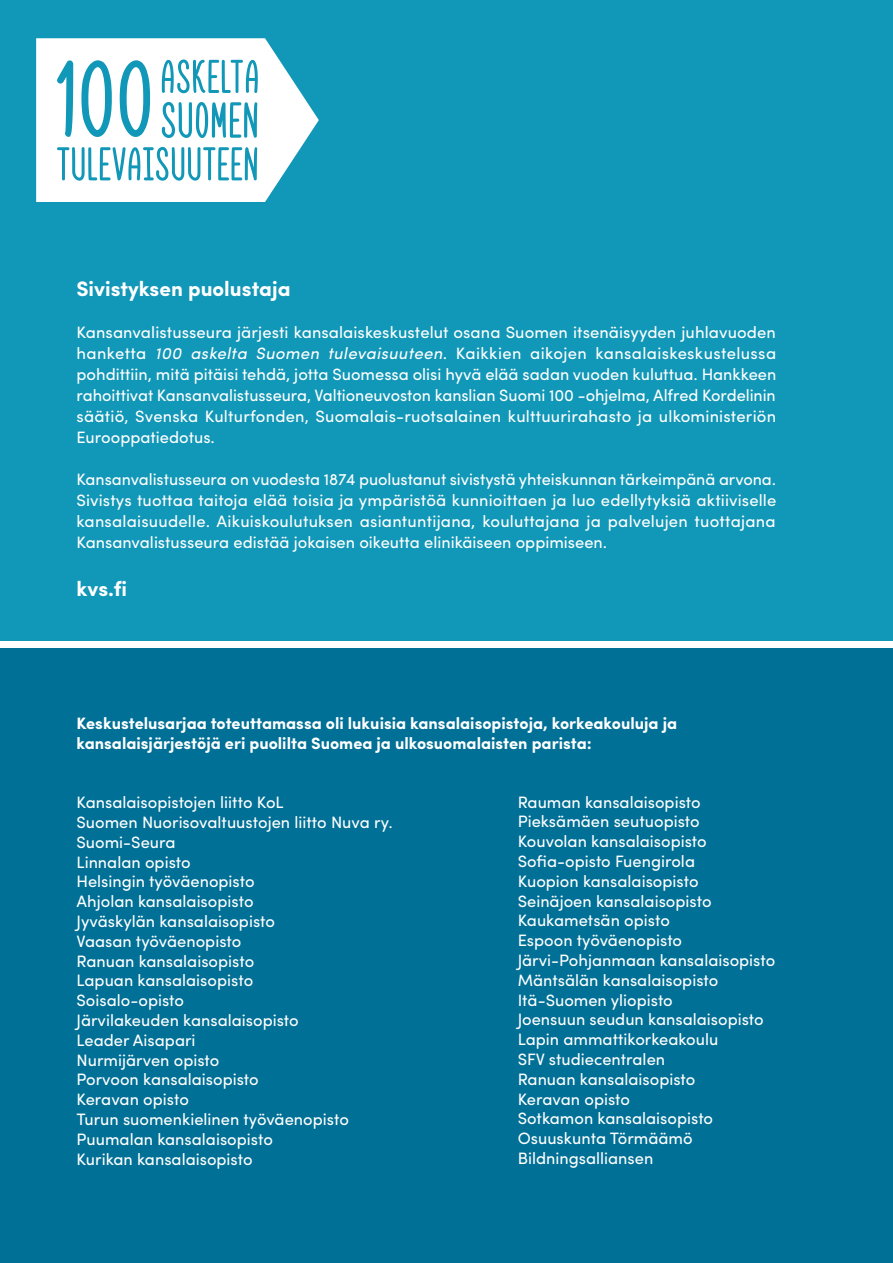
<style>
.page{position:relative;width:893px;height:1263px;background:#fff}
.page>*{position:absolute;margin:0;border:0;box-sizing:border-box;transform-origin:0 0}
.t1{font:700 21px "Sofia Pro";color:#fff}
.t2{font:16.5px/19.8px "Sofia Pro";color:#fff}
.t3{font:700 16.5px/19.8px "Sofia Pro";color:#fff}
.t4{font:italic 16.5px "Sofia Pro";letter-spacing:.02em;color:#fff}
.t5{font:16.5px "Sofia Pro";letter-spacing:.02em;color:#fff}
.s1{font-style:normal}
</style>
<div class="page">
<div style="left:0;top:648px;width:893px;height:615px;background:#007096"></div>
<div style="left:0;top:0;width:893px;height:640px;background:#1197b7"></div>
<svg style="left:36px;top:38px;width:283px;height:164px;fill:#fff"></svg>
<p class="t1" style="left:77px;top:273px;width:215px">Sivistyksen puolustaja</p>
<p class="t2" style="left:77px;top:321px;width:701px;line-height:21px;text-align:right">Kansanvalistusseura järjesti kansalaiskeskustelut osana Suomen itsenäisyyden juhlavuoden kansalaiskeskustelussa</p>
<p class="t2" style="left:77px;top:342px;width:701px;line-height:21px">hanketta<br>pohdittiin, mitä pitäisi tehdä, jotta Suomessa olisi hyvä elää sadan vuoden kuluttua. Hankkeen rahoittivat Kansanvalistusseura, Valtioneuvoston kanslian Suomi 100 -ohjelma, Alfred Kordelinin säätiö, Svenska Kulturfonden, Suomalais-ruotsalainen kulttuurirahasto ja ulkoministeriön Eurooppatiedotus.</p>
<p class="t2" style="left:77px;top:468px;width:701px;line-height:21px;text-align:justify">Kansanvalistusseura on vuodesta 1874 puolustanut sivistystä yhteiskunnan tärkeimpänä arvona.<br>Sivistys tuottaa taitoja elää toisia ja ympäristöä kunnioittaen ja luo edellytyksiä aktiiviselle kansalaisuudelle. Aikuiskoulutuksen asiantuntijana, kouluttajana ja palvelujen tuottajana Kansanvalistusseura edistää jokaisen oikeutta elinikäiseen oppimiseen.</p>
<p class="t1" style="left:77px;top:573px;width:52px">kvs.fi</p>
<p class="t4" style="left:190px;top:341px;width:58px">askelta</p>
<p class="t4" style="left:328px;top:341px;width:121px">tulevaisuuteen<span class="s1">.</span></p>
<p class="t5" style="left:456px;top:341px;width:67px">Kaikkien</p>
<p class="t5" style="left:530px;top:341px;width:58px">aikojen</p>
<p class="t4" style="left:256px;top:341px;width:65px">Suomen</p>
<p class="t4" style="left:155px;top:341px;width:28px">100</p>
<p class="t3" style="left:77px;top:712px;width:602px">Keskustelusarjaa toteuttamassa oli lukuisia kansalaisopistoja, korkeakouluja ja kansalaisjärjestöjä eri puolilta Suomea ja ulkosuomalaisten parista:</p>
<p class="t2" style="left:77px;top:791px;width:318px">Kansalaisopistojen liitto KoL<br>Suomen Nuorisovaltuustojen liitto Nuva ry.<br>Suomi-Seura<br>Linnalan opisto<br>Helsingin työväenopisto<br>Ahjolan kansalaisopisto<br>Jyväskylän kansalaisopisto<br>Vaasan työväenopisto<br>Ranuan kansalaisopisto<br>Lapuan kansalaisopisto<br>Soisalo-opisto<br>Järvilakeuden kansalaisopisto<br>Leader Aisapari<br>Nurmijärven opisto<br>Porvoon kansalaisopisto<br>Keravan opisto<br>Turun suomenkielinen työväenopisto<br>Puumalan kansalaisopisto<br>Kurikan kansalaisopisto</p>
<p class="t2" style="left:518px;top:791px;width:259px">Rauman kansalaisopisto<br>Pieksämäen seutuopisto<br>Kouvolan kansalaisopisto<br>Sofia-opisto Fuengirola<br>Kuopion kansalaisopisto<br>Seinäjoen kansalaisopisto<br>Kaukametsän opisto<br>Espoon työväenopisto<br>Järvi-Pohjanmaan kansalaisopisto<br>Mäntsälän kansalaisopisto<br>Itä-Suomen yliopisto<br>Joensuun seudun kansalaisopisto<br>Lapin ammattikorkeakoulu<br>SFV studiecentralen<br>Ranuan kansalaisopisto<br>Keravan opisto<br>Sotkamon kansalaisopisto<br>Osuuskunta Törmäämö<br>Bildningsalliansen</p>
</div>
